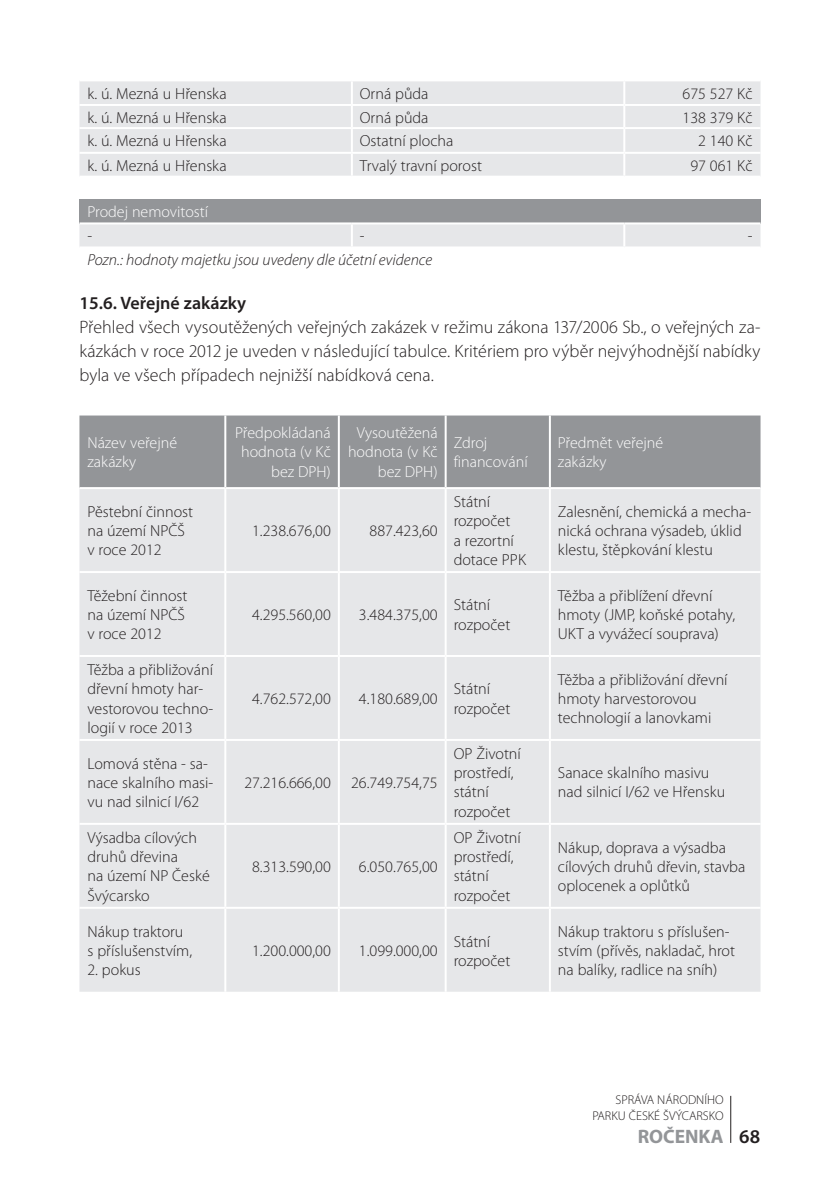
<style>
.page{position:relative;width:840px;height:1191px;background:#fff}
.page>*{position:absolute;margin:0;border:0;box-sizing:border-box;transform-origin:0 0}
.t1{font:700 19.4px "Myriad Pro";color:#939598}
.t2{font:300 18px/24px "Myriad Pro";color:#231f20;text-align:justify}
.t3{font:600 18px "Myriad Pro";color:#231f20}
.t4{font:300 16px/19.2px "Myriad Pro";color:#231f20}
.t5{font:300 16px/19.2px "Myriad Pro";color:#fff}
.t6{font:italic 300 16px "Myriad Pro";color:#231f20}
.t7{font:300 12.8px/15.2px "Myriad Pro";color:#231f20;text-align:right}
.s1{font-weight:600;color:#231f20}
</style>
<div class="page">
<hr style="left:730px;top:1095px;width:1px;height:47px;background:#231f20">
<div style="left:79px;top:199px;width:681px;height:24px;background:#939598"></div>
<div style="left:79px;top:224px;width:681px;height:22px;background:#e6e7e9"></div>
<hr style="left:79px;top:222px;width:272px;height:2px;background:#fff">
<hr style="left:351px;top:222px;width:273px;height:2px;background:#fff">
<hr style="left:350px;top:224px;width:2px;height:22px;background:#fff">
<hr style="left:624px;top:222px;width:136px;height:2px;background:#fff">
<hr style="left:623px;top:224px;width:2px;height:22px;background:#fff">
<div style="left:79px;top:415px;width:681px;height:72px;background:#939598"></div>
<div style="left:79px;top:489px;width:681px;height:502px;background:#e6e7e9"></div>
<hr style="left:224px;top:415px;width:2px;height:72px;background:#fff">
<hr style="left:337px;top:415px;width:2px;height:72px;background:#fff">
<hr style="left:444px;top:415px;width:2px;height:72px;background:#fff">
<hr style="left:548px;top:415px;width:2px;height:72px;background:#fff">
<hr style="left:224px;top:489px;width:2px;height:82px;background:#fff">
<hr style="left:337px;top:489px;width:2px;height:82px;background:#fff">
<hr style="left:444px;top:489px;width:2px;height:82px;background:#fff">
<hr style="left:548px;top:489px;width:2px;height:82px;background:#fff">
<hr style="left:79px;top:571px;width:146px;height:2px;background:#fff">
<hr style="left:225px;top:571px;width:113px;height:2px;background:#fff">
<hr style="left:224px;top:573px;width:2px;height:82px;background:#fff">
<hr style="left:338px;top:571px;width:107px;height:2px;background:#fff">
<hr style="left:337px;top:573px;width:2px;height:82px;background:#fff">
<hr style="left:445px;top:571px;width:104px;height:2px;background:#fff">
<hr style="left:444px;top:573px;width:2px;height:82px;background:#fff">
<hr style="left:549px;top:571px;width:211px;height:2px;background:#fff">
<hr style="left:548px;top:573px;width:2px;height:82px;background:#fff">
<hr style="left:79px;top:655px;width:146px;height:2px;background:#fff">
<hr style="left:225px;top:655px;width:113px;height:2px;background:#fff">
<hr style="left:224px;top:657px;width:2px;height:82px;background:#fff">
<hr style="left:338px;top:655px;width:107px;height:2px;background:#fff">
<hr style="left:337px;top:657px;width:2px;height:82px;background:#fff">
<hr style="left:445px;top:655px;width:104px;height:2px;background:#fff">
<hr style="left:444px;top:657px;width:2px;height:82px;background:#fff">
<hr style="left:549px;top:655px;width:211px;height:2px;background:#fff">
<hr style="left:548px;top:657px;width:2px;height:82px;background:#fff">
<hr style="left:79px;top:739px;width:146px;height:2px;background:#fff">
<hr style="left:225px;top:739px;width:113px;height:2px;background:#fff">
<hr style="left:224px;top:741px;width:2px;height:82px;background:#fff">
<hr style="left:338px;top:739px;width:107px;height:2px;background:#fff">
<hr style="left:337px;top:741px;width:2px;height:82px;background:#fff">
<hr style="left:445px;top:739px;width:104px;height:2px;background:#fff">
<hr style="left:444px;top:741px;width:2px;height:82px;background:#fff">
<hr style="left:549px;top:739px;width:211px;height:2px;background:#fff">
<hr style="left:548px;top:741px;width:2px;height:82px;background:#fff">
<hr style="left:79px;top:823px;width:146px;height:2px;background:#fff">
<hr style="left:225px;top:823px;width:113px;height:2px;background:#fff">
<hr style="left:224px;top:825px;width:2px;height:81px;background:#fff">
<hr style="left:338px;top:823px;width:107px;height:2px;background:#fff">
<hr style="left:337px;top:825px;width:2px;height:81px;background:#fff">
<hr style="left:445px;top:823px;width:104px;height:2px;background:#fff">
<hr style="left:444px;top:825px;width:2px;height:81px;background:#fff">
<hr style="left:549px;top:823px;width:211px;height:2px;background:#fff">
<hr style="left:548px;top:825px;width:2px;height:81px;background:#fff">
<hr style="left:79px;top:906px;width:146px;height:2px;background:#fff">
<hr style="left:225px;top:906px;width:113px;height:2px;background:#fff">
<hr style="left:224px;top:908px;width:2px;height:83px;background:#fff">
<hr style="left:338px;top:906px;width:107px;height:2px;background:#fff">
<hr style="left:337px;top:908px;width:2px;height:83px;background:#fff">
<hr style="left:445px;top:906px;width:104px;height:2px;background:#fff">
<hr style="left:444px;top:908px;width:2px;height:83px;background:#fff">
<hr style="left:549px;top:906px;width:211px;height:2px;background:#fff">
<hr style="left:548px;top:908px;width:2px;height:83px;background:#fff">
<div style="left:79px;top:81px;width:681px;height:95px;background:#e6e7e9"></div>
<hr style="left:350px;top:81px;width:2px;height:23px;background:#fff">
<hr style="left:623px;top:81px;width:2px;height:23px;background:#fff">
<hr style="left:350px;top:106px;width:2px;height:21px;background:#fff">
<hr style="left:623px;top:106px;width:2px;height:21px;background:#fff">
<hr style="left:350px;top:129px;width:2px;height:23px;background:#fff">
<hr style="left:623px;top:129px;width:2px;height:23px;background:#fff">
<hr style="left:350px;top:154px;width:2px;height:22px;background:#fff">
<hr style="left:623px;top:154px;width:2px;height:22px;background:#fff">
<hr style="left:79px;top:104px;width:272px;height:2px;background:#fff">
<hr style="left:351px;top:104px;width:273px;height:2px;background:#fff">
<hr style="left:624px;top:104px;width:136px;height:2px;background:#fff">
<hr style="left:79px;top:127px;width:272px;height:2px;background:#fff">
<hr style="left:351px;top:127px;width:273px;height:2px;background:#fff">
<hr style="left:624px;top:127px;width:136px;height:2px;background:#fff">
<hr style="left:79px;top:152px;width:272px;height:2px;background:#fff">
<hr style="left:351px;top:152px;width:273px;height:2px;background:#fff">
<hr style="left:624px;top:152px;width:136px;height:2px;background:#fff">
<p class="t4" style="left:87px;top:84px;width:141px">k. ú. Mezná u Hřenska</p>
<p class="t4" style="left:359px;top:84px;width:70px">Orná půda</p>
<p class="t4" style="left:682px;top:84px;width:71px">675 527 Kč</p>
<p class="t4" style="left:87px;top:108px;width:141px">k. ú. Mezná u Hřenska</p>
<p class="t4" style="left:359px;top:108px;width:70px">Orná půda</p>
<p class="t4" style="left:682px;top:108px;width:71px">138 379 Kč</p>
<p class="t4" style="left:87px;top:132px;width:141px">k. ú. Mezná u Hřenska</p>
<p class="t4" style="left:359px;top:132px;width:95px">Ostatní plocha</p>
<p class="t4" style="left:697px;top:132px;width:56px">2 140 Kč</p>
<p class="t4" style="left:87px;top:156px;width:141px">k. ú. Mezná u Hřenska</p>
<p class="t4" style="left:359px;top:156px;width:123px">Trvalý travní porost</p>
<p class="t4" style="left:690px;top:156px;width:64px">97 061 Kč</p>
<p class="t5" style="left:87px;top:202px;width:122px">Prodej nemovitostí</p>
<p class="t4" style="left:87px;top:227px;width:6px">-</p>
<p class="t4" style="left:359px;top:227px;width:6px">-</p>
<p class="t4" style="left:747px;top:227px;width:6px">-</p>
<p class="t6" style="left:87px;top:252px;width:346px">Pozn.: hodnoty majetku jsou uvedeny dle účetní evidence</p>
<p class="t3" style="left:79px;top:291px;width:168px">15.6. Veřejné zakázky</p>
<p class="t2" style="left:79px;top:315px;width:682px">Přehled všech vysoutěžených veřejných zakázek v režimu zákona 137/2006 Sb., o veřejných za&shy;kázkách v roce 2012 je uveden v následující tabulce. Kritériem pro výběr nejvýhodnější nabídky byla ve všech případech nejnižší nabídková cena.</p>
<p class="t5" style="left:87px;top:433px;width:91px">Název veřejné zakázky</p>
<p class="t5" style="left:235px;top:423px;width:97px;text-align:right">Předpokládaná hodnota (v Kč bez DPH)</p>
<p class="t5" style="left:348px;top:423px;width:91px;text-align:right">Vysoutěžená hodnota (v Kč bez DPH)</p>
<p class="t5" style="left:453px;top:433px;width:75px">Zdroj financování</p>
<p class="t5" style="left:557px;top:433px;width:107px">Předmět veřejné zakázky</p>
<p class="t4" style="left:87px;top:502px;width:107px">Pěstební činnost na území NPČŠ v roce 2012</p>
<p class="t4" style="left:453px;top:492px;width:74px">Státní rozpočet<br>a rezortní dotace PPK</p>
<p class="t4" style="left:557px;top:502px;width:194px">Zalesnění, chemická a mecha&shy;nická ochrana výsadeb, úklid klestu, štěpkování klestu</p>
<p class="t4" style="left:252px;top:521px;width:80px">1.238.676,00</p>
<p class="t4" style="left:369px;top:521px;width:70px">887.423,60</p>
<p class="t4" style="left:87px;top:586px;width:101px">Těžební činnost na území NPČŠ v roce 2012</p>
<p class="t4" style="left:87px;top:660px;width:127px">Těžba a přibližování dřevní hmoty har&shy;vestorovou techno&shy;logií v roce 2013</p>
<p class="t4" style="left:87px;top:754px;width:127px">Lomová stěna - sa&shy;nace skalního masi&shy;vu nad silnicí I/62</p>
<p class="t4" style="left:87px;top:828px;width:124px">Výsadba cílových druhů dřevina<br>na území NP České<br>Švýcarsko</p>
<p class="t4" style="left:87px;top:922px;width:106px">Nákup traktoru s příslušenstvím,</p>
<p class="t4" style="left:87px;top:960px;width:55px">2. pokus</p>
<p class="t4" style="left:252px;top:605px;width:80px">4.295.560,00</p>
<p class="t4" style="left:359px;top:605px;width:80px">3.484.375,00</p>
<p class="t4" style="left:453px;top:596px;width:58px">Státní rozpočet</p>
<p class="t4" style="left:557px;top:586px;width:179px">Těžba a přiblížení dřevní hmoty (JMP, koňské potahy,<br>UKT a vyvážecí souprava)</p>
<p class="t4" style="left:252px;top:689px;width:80px">4.762.572,00</p>
<p class="t4" style="left:359px;top:689px;width:80px">4.180.689,00</p>
<p class="t4" style="left:453px;top:679px;width:58px">Státní rozpočet</p>
<p class="t4" style="left:557px;top:670px;width:171px">Těžba a přibližování dřevní hmoty harvestorovou technologií a lanovkami</p>
<p class="t4" style="left:244px;top:773px;width:88px">27.216.666,00</p>
<p class="t4" style="left:351px;top:773px;width:88px">26.749.754,75</p>
<p class="t4" style="left:252px;top:857px;width:80px">8.313.590,00</p>
<p class="t4" style="left:359px;top:857px;width:80px">6.050.765,00</p>
<p class="t4" style="left:453px;top:744px;width:69px">OP Životní prostředí, státní rozpočet</p>
<p class="t4" style="left:557px;top:763px;width:169px">Sanace skalního masivu nad silnicí I/62 ve Hřensku</p>
<p class="t4" style="left:453px;top:828px;width:69px">OP Životní prostředí, státní rozpočet</p>
<p class="t4" style="left:557px;top:838px;width:189px">Nákup, doprava a výsadba cílových druhů dřevin, stavba oplocenek a oplůtků</p>
<p class="t4" style="left:252px;top:941px;width:80px">1.200.000,00</p>
<p class="t4" style="left:359px;top:941px;width:80px">1.099.000,00</p>
<p class="t4" style="left:453px;top:932px;width:58px">Státní rozpočet</p>
<p class="t4" style="left:557px;top:922px;width:178px">Nákup traktoru s příslušen&shy;stvím (přívěs, nakladač, hrot na balíky, radlice na sníh)</p>
<p class="t7" style="left:592px;top:1092px;width:133px">SPRÁVA NÁRODNÍHO<br>PARKU ČESKÉ ŠVÝCARSKO</p>
<p class="t1" style="left:637px;top:1123px;width:124px">ROČENKA <span class="s1">68</span></p>
</div>
